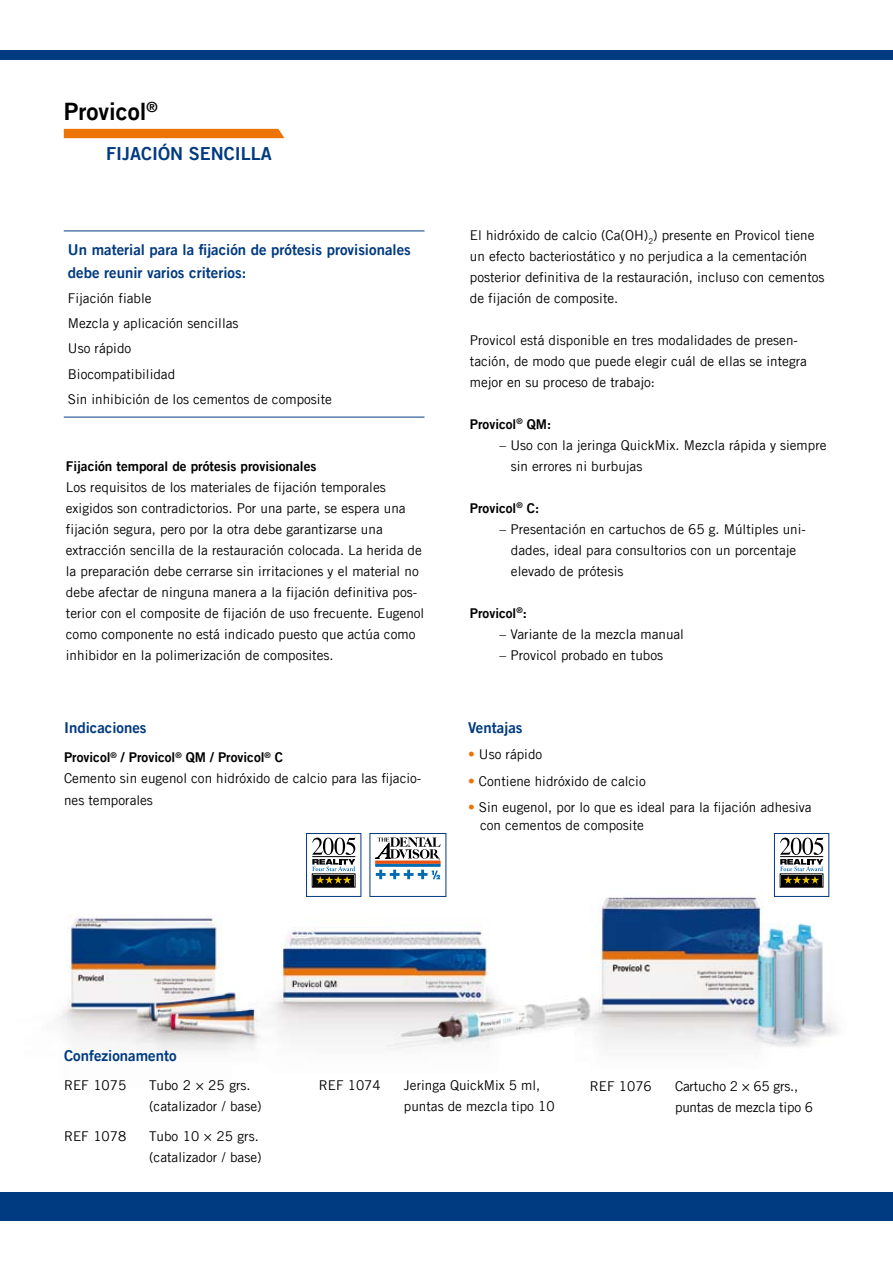
<style>
.page{position:relative;width:893px;height:1263px;background:#fff}
.page>*{position:absolute;margin:0;border:0;box-sizing:border-box;transform-origin:0 0}
.t1{font:24px "Trade Gothic LT Com Bd 2";color:#000}
.t2{font:18px "Trade Gothic LT Com Bd 2";color:#003a80}
.t3{font:15px/22.5px "Trade Gothic LT Com Bd 2";color:#003a80}
.t4{font:13.5px/21px "Trade Gothic LT Com";color:#000}
.t5{font:13.5px "Trade Gothic LT Com Bd 2";color:#000}
.s1{color:#ec7404}
</style>
<div class="page">
<img style="left:604px;top:873px;width:234px;height:174px">
<img style="left:58px;top:918px;width:174px;height:133px">
<img style="left:232px;top:902px;width:376px;height:148px">
<div style="left:370px;top:833px;width:76px;height:64px;background:#fff;border:1px solid #003a80"></div>
<hr style="left:376px;top:864px;width:64px;height:2px;background:#006ab2">
<hr style="left:376px;top:861px;width:64px;height:2px;background:#e75112">
<svg style="left:375px;top:837px;width:66px;height:23px"></svg>
<svg style="left:376px;top:870px;width:64px;height:9px"></svg>
<div style="left:306px;top:833px;width:55px;height:64px;background:#fff;border:1px solid #003a80"></div>
<div style="left:312px;top:874px;width:43px;height:13px;border:1px solid #000"></div>
<div style="left:313px;top:875px;width:41px;height:11px;background:#000"></div>
<svg style="left:312px;top:837px;width:43px;height:47px"></svg>
<div style="left:774px;top:833px;width:55px;height:64px;background:#fff;border:1px solid #003a80"></div>
<div style="left:780px;top:874px;width:43px;height:13px;border:1px solid #000"></div>
<div style="left:781px;top:875px;width:41px;height:11px;background:#000"></div>
<svg style="left:780px;top:837px;width:43px;height:47px"></svg>
<div style="left:0;top:51px;width:893px;height:9px;background:#003a80"></div>
<div style="left:0;top:1192px;width:893px;height:28px;background:#003a80"></div>
<div style="left:64px;top:129px;width:220px;height:9px;background:#ec7404"></div>
<hr style="left:64px;top:417px;width:360px;height:1px;background:#003a80">
<hr style="left:64px;top:231px;width:360px;height:1px;background:#003a80">
<h1 class="t1" style="left:64px;top:97px;width:95px">Provicol<sup>®</sup></h1>
<h2 class="t2" style="left:106px;top:143px;width:167px">Fijación sencilla</h2>
<p class="t3" style="left:68px;top:238px;width:344px">Un material para la fijación de prótesis provisionales debe reunir varios criterios:</p>
<p class="t4" style="left:68px;top:285px;width:265px;line-height:25.2px">Fijación fiable<br>Mezcla y aplicación sencillas<br>Uso rápido<br>Biocompatibilidad<br>Sin inhibición de los cementos de composite</p>
<p class="t5" style="left:66px;top:458px;width:252px">Fijación temporal de prótesis provisionales</p>
<p class="t4" style="left:66px;top:476px;width:360px">Los requisitos de los materiales de fijación temporales exigidos son contradictorios. Por una parte, se espera una fijación segura, pero por la otra debe garantizarse una extracción sencilla de la restauración colocada. La herida de la preparación debe cerrarse sin irritaciones y el material no debe afectar de ninguna manera a la fijación definitiva pos&shy;terior con el composite de fijación de uso frecuente. Eugenol como componente no está indicado puesto que actúa como inhibidor en la polimerización de composites.</p>
<p class="t3" style="left:64px;top:716px;width:84px">I ndicaciones</p>
<p class="t5" style="left:64px;top:749px;width:221px">Provicol<sup>®</sup> / Provicol<sup>®</sup> QM / Provicol<sup>®</sup> C</p>
<p class="t4" style="left:64px;top:768px;width:359px">Cemento sin eugenol con hidróxido de calcio para las fijacio&shy;nes temporales</p>
<p class="t4" style="left:470px;top:224px;width:356px">El hidróxido de calcio (Ca(OH)<sub>2</sub>) presente en Provicol tiene un efecto bacteriostático y no perjudica a la cementación posterior definitiva de la restauración, incluso con cementos de fijación de composite.</p>
<p class="t4" style="left:470px;top:329px;width:339px">Provicol está disponible en tres modalidades de presen&shy;tación, de modo que puede elegir cuál de ellas se integra mejor en su proceso de trabajo:</p>
<p class="t5" style="left:470px;top:416px;width:83px">Provicol<sup>®</sup> QM :</p>
<p class="t4" style="left:511px;top:434px;width:317px;text-indent:-11px">– Uso con la jeringa QuickMix. Mezcla rápida y siempre sin errores ni burbujas</p>
<p class="t5" style="left:470px;top:500px;width:71px">Provicol<sup>®</sup> C:</p>
<p class="t4" style="left:511px;top:518px;width:297px;text-indent:-11px">– Presentación en cartuchos de 65 g. Múltiples uni&shy;dades, ideal para consultorios con un porcentaje elevado de prótesis</p>
<p class="t5" style="left:470px;top:605px;width:58px">Provicol<sup>®</sup>:</p>
<p class="t4" style="left:500px;top:623px;width:186px">– Variante de la mezcla manual</p>
<p class="t4" style="left:500px;top:644px;width:165px">– Provicol probado en tubos</p>
<p class="t3" style="left:468px;top:716px;width:56px">Ventajas</p>
<p class="t4" style="left:468px;top:744px;width:76px"><span class="s1">•</span> Uso rápido</p>
<p class="t4" style="left:468px;top:770px;width:179px"><span class="s1">•</span> Contiene hidróxido de calcio</p>
<p class="t4" style="left:480px;top:798px;width:333px;line-height:18px;text-indent:-12px"><span class="s1">•</span> Sin eugenol, por lo que es ideal para la fijación adhesiva con cementos de composite</p>
<p class="t3" style="left:64px;top:1044px;width:114px">Confezionamento</p>
<p class="t4" style="left:64px;top:1075px;width:64px">REF 1075</p>
<p class="t4" style="left:149px;top:1075px;width:114px">Tubo 2 × 25 grs. (catalizador / base)</p>
<p class="t4" style="left:64px;top:1125px;width:64px">REF 1078</p>
<p class="t4" style="left:149px;top:1125px;width:114px">Tubo 10 × 25 grs. (catalizador / base)</p>
<p class="t4" style="left:319px;top:1075px;width:63px">REF 1074</p>
<p class="t4" style="left:404px;top:1075px;width:152px">Jeringa QuickMix 5 ml, puntas de mezcla tipo 10</p>
<p class="t4" style="left:590px;top:1075px;width:63px">REF 1076</p>
<p class="t4" style="left:675px;top:1075px;width:140px">Cartucho 2 × 65 grs., puntas de mezcla tipo 6</p>
</div>
